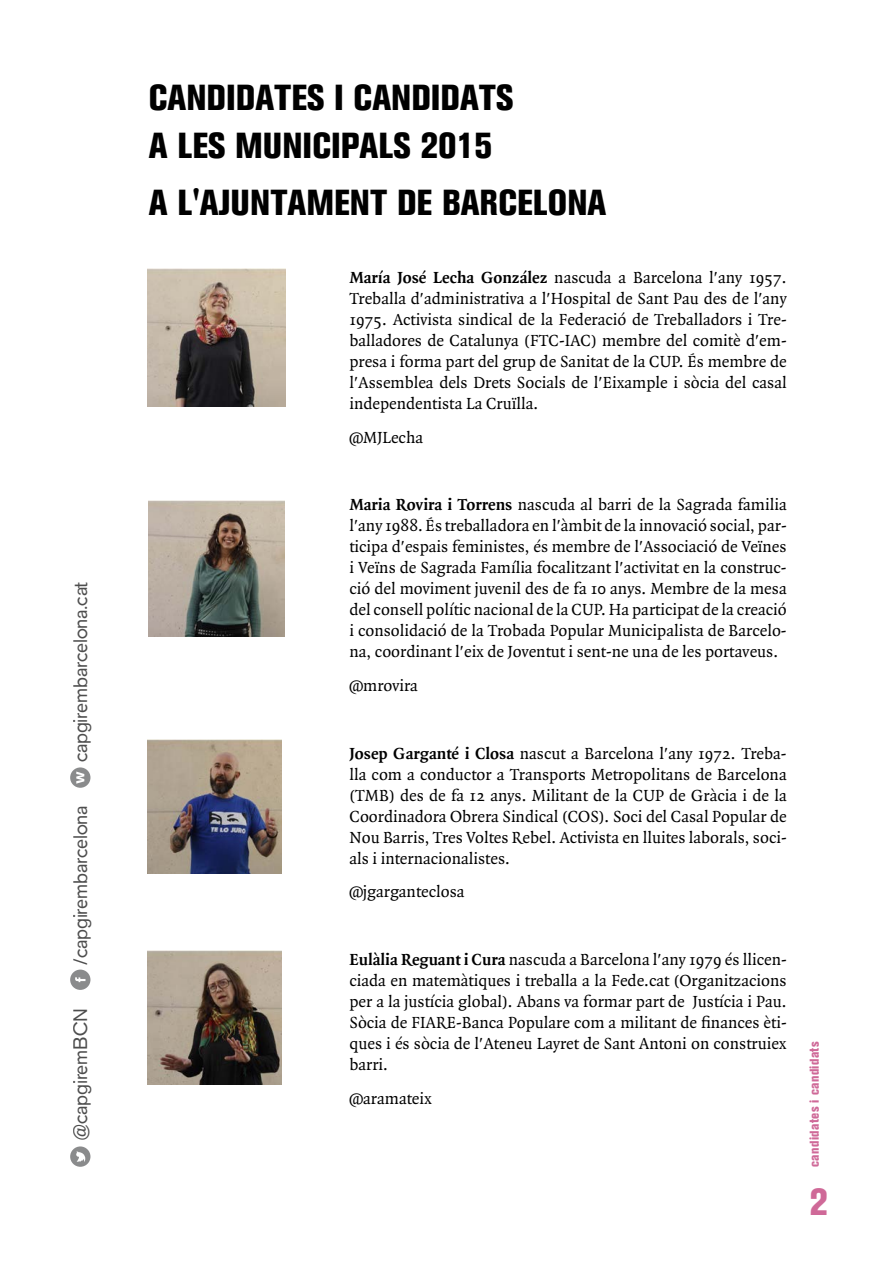
<style>
.page{position:relative;width:893px;height:1263px;background:#fff}
.page>*{position:absolute;margin:0;border:0;box-sizing:border-box;transform-origin:0 0}
.t1{font:37.5px "Capgirem Condensada";color:#cf6998}
.t2{font:36px/48px "Capgirem Condensada";color:#000}
.t3{font:19.5px "Capgirem Regular";letter-spacing:-.01em;color:#000}
.t4{font:17.25px/21px "Quadraat OT";color:#000;text-align:justify}
.t5{font:12.75px "Capgirem Condensada";letter-spacing:.03em;color:#cf6998}
.s1{font-weight:700}
</style>
<div class="page">
<svg style="left:70px;top:969px;width:20px;height:21px"></svg>
<svg style="left:70px;top:1146px;width:20px;height:21px"></svg>
<svg style="left:70px;top:767px;width:20px;height:21px"></svg>
<svg style="left:76px;top:771px;width:8px;height:13px"></svg>
<img style="left:148px;top:269px;width:138px;height:138px">
<img style="left:149px;top:501px;width:136px;height:136px">
<img style="left:148px;top:739px;width:134px;height:134px">
<img style="left:148px;top:951px;width:134px;height:134px">
<p class="t3" style="left:69px;top:762px;width:183px;rotate:-90deg">capgirembarcelona.cat</p>
<p class="t3" style="left:69px;top:964px;width:160px;rotate:-90deg">/capgirembarcelona</p>
<p class="t3" style="left:69px;top:1141px;width:135px;rotate:-90deg">@capgiremBCN</p>
<h2 class="t2" style="left:149px;top:74px;width:366px">CANDIDATES I CANDIDATS<br>A LES MUNICIPALS 2015</h2>
<h2 class="t2" style="left:149px;top:179px;width:459px">A L'AJUNTAMENT DE BARCELONA</h2>
<p class="t4" style="left:349px;top:267px;width:439px"><span class="s1">María José Lecha González</span> nascuda a Barcelona l'any 1957.<br>Treballa d'administrativa a l'Hospital de Sant Pau des de l'any 1975. Activista sindical de la Federació de Treballadors i Tre&shy;balladores de Catalunya (FTC-IAC) membre del comitè d'em&shy;presa i forma part del grup de Sanitat de la CUP. És membre de l'Assemblea dels Drets Socials de l'Eixample i sòcia del casal independentista La Cruïlla.</p>
<p class="t4" style="left:349px;top:427px;width:75px">@MJLecha</p>
<p class="t4" style="left:349px;top:494px;width:439px"><span class="s1">Maria Rovira i Torrens</span> nascuda al barri de la Sagrada familia l'any 1988. És treballadora en l'àmbit de la innovació social, par&shy;ticipa d'espais feministes, és membre de l'Associació de Veïnes i Veïns de Sagrada Família focalitzant l'activitat en la construc&shy;ció del moviment juvenil des de fa 10 anys. Membre de la mesa del consell polític nacional de la CUP. Ha participat de la creació i consolidació de la Trobada Popular Municipalista de Barcelo&shy;na, coordinant l'eix de Joventut i sent-ne una de les portaveus.</p>
<p class="t4" style="left:349px;top:675px;width:70px">@mrovira</p>
<p class="t4" style="left:349px;top:743px;width:439px"><span class="s1">Josep Garganté i Closa</span> nascut a Barcelona l'any 1972. Treba&shy;lla com a conductor a Transports Metropolitans de Barcelona (TMB) des de fa 12 anys. Militant de la CUP de Gràcia i de la Coordinadora Obrera Sindical (COS). Soci del Casal Popular de Nou Barris, Tres Voltes Rebel. Activista en lluites laborals, soci&shy;als i internacionalistes.</p>
<p class="t4" style="left:349px;top:881px;width:117px">@jgarganteclosa</p>
<p class="t4" style="left:349px;top:949px;width:439px"><span class="s1">Eulàlia Reguant i Cura</span> nascuda a Barcelona l'any 1979 és llicen&shy;ciada en matemàtiques i treballa a la Fede.cat (Organitzacions per a la justícia global). Abans va formar part de Justícia i Pau.<br>Sòcia de FIARE-Banca Populare com a militant de finances èti&shy;ques i és sòcia de l'Ateneu Layret de Sant Antoni on construiex barri.</p>
<p class="t4" style="left:349px;top:1088px;width:84px">@aramateix</p>
<p class="t5" style="left:807px;top:1167px;width:127px;rotate:-90deg">CANDIDATES I CANDIDATS</p>
<h1 class="t1" style="left:809px;top:1180px;width:20px">2</h1>
</div>
